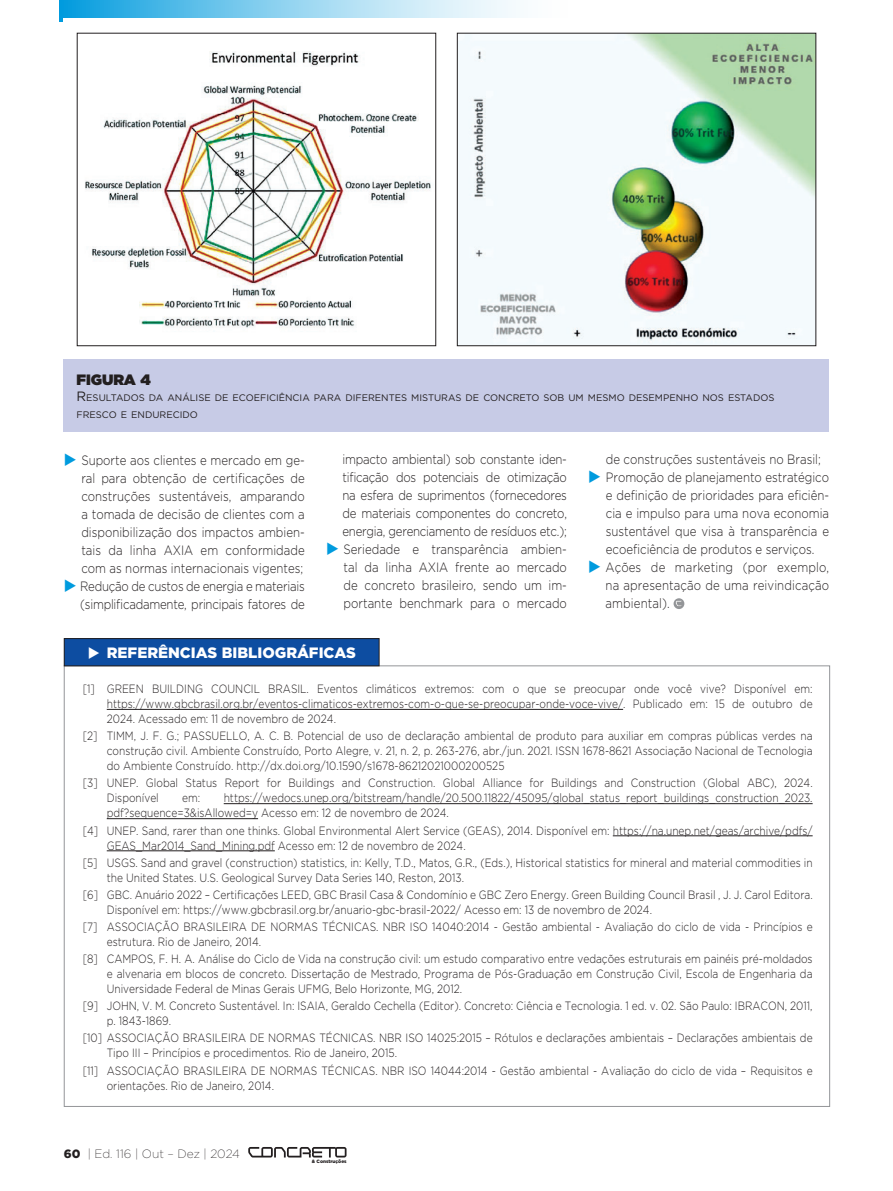
<style>
.page{position:relative;width:893px;height:1191px;background:#fff}
.page>*{position:absolute;margin:0;border:0;box-sizing:border-box;transform-origin:0 0}
.t1{font:900 15px "Gotham";color:#fff}
.t2{font:900 15px "Gotham";color:#231f20}
.t3{font:300 13.5px/18px "Gotham";color:#231f20;text-align:justify;scale:.85 1}
.t4{font:300 13.5px/18px "Gotham";letter-spacing:-.02em;color:#231f20;text-align:right;scale:.85 1}
.t5{font:300 12px/15px "Gotham";color:#231f20;scale:.85 1}
.t6{font:200 12px "Gotham";color:#231f20}
.t7{font:9.45px "Gotham";color:#231f20}
.t8{font:900 4.8px "Gotham";color:#231f20}
.s1{font-size:13.5px}
.s2{color:#009bde}
.s3{font-weight:900}
</style>
<div class="page">
<div style="left:247px;top:1145px;width:102px;height:14px;background:#fff;opacity:.81"></div>
<svg style="left:248px;top:1147px;width:99px;height:10px"></svg>
<div style="left:311px;top:1158px;width:36px;height:5px;background:#fff"></div>
<svg style="left:60px;top:0;width:456px;height:21px;background:#90d3f0"></svg>
<div style="left:674px;top:598px;width:10px;height:11px;background:#939598;border-radius:50%"></div>
<svg style="left:676px;top:601px;width:6px;height:5px"></svg>
<div style="left:64px;top:19px;width:766px;height:341px;background:#fff"></div>
<div style="left:64px;top:359px;width:765px;height:73px;background:#c7cbe6"></div>
<img style="left:85px;top:52px;width:346px;height:276px">
<div style="left:77px;top:33px;width:359px;height:313px;border:1px solid #231f20"></div>
<img style="left:459px;top:35px;width:355px;height:309px">
<div style="left:457px;top:33px;width:359px;height:313px;border:1px solid #231f20"></div>
<div style="left:64px;top:665px;width:766px;height:441px;background:#fff;border:1px solid #939598"></div>
<hr style="left:107px;top:709px;width:516px;height:1px;background:#231f20">
<hr style="left:224px;top:803px;width:589px;height:1px;background:#231f20">
<hr style="left:107px;top:818px;width:151px;height:1px;background:#231f20">
<hr style="left:613px;top:835px;width:200px;height:1px;background:#231f20">
<hr style="left:107px;top:850px;width:168px;height:1px;background:#231f20">
<div style="left:64px;top:638px;width:315px;height:28px;background:#0d4da1"></div>
<div style="left:64px;top:638px;width:315px;height:28px;border:1px solid #231f20"></div>
<p class="t2" style="left:77px;top:369px;width:76px">FIGURA 4</p>
<p class="t7" style="left:77px;top:392px;width:245px"><span class="s1">R</span>ESULTADOS DA ANÁLISE DE ECOEFICIÊNCIA PARA</p>
<p class="t7" style="left:345px;top:392px;width:212px">DIFERENTES MISTURAS DE CONCRETO SOB</p>
<p class="t7" style="left:568px;top:392px;width:207px">UM MESMO DESEMPENHO NOS ESTADOS</p>
<p class="t7" style="left:77px;top:408px;width:122px">FRESCO E ENDURECIDO</p>
<p class="t3" style="left:81px;top:451px;width:264px;text-indent:-18px"><span class="s2">◆</span> Suporte aos clientes e mercado em ge&shy;ral para obtenção de certificações de construções sustentáveis, amparando a tomada de decisão de clientes com a disponibilização dos impactos ambien&shy;tais da linha AXIA em conformidade com as normas internacionais vigentes;</p>
<p class="t4" style="left:64px;top:577px;width:285px"><span class="s2">◆</span> Redução de custos de energia e materiais (simplificadamente, principais fatores de</p>
<p class="t3" style="left:342px;top:450px;width:266px">impacto ambiental) sob constante iden&shy;tificação dos potenciais de otimização na esfera de suprimentos (fornecedores de materiais componentes do concreto, energia, gerenciamento de resíduos etc.);</p>
<p class="t3" style="left:344px;top:540px;width:264px;text-indent:-18px"><span class="s2">◆</span> Seriedade e transparência ambien&shy;tal da linha AXIA frente ao mercado de concreto brasileiro, sendo um im&shy;portante benchmark para o mercado</p>
<p class="t1" style="left:88px;top:642px;width:270px">◆ REFERÊNCIAS BIBLIOGRÁFICAS</p>
<p class="t3" style="left:606px;top:450px;width:255px">de construções sustentáveis no Brasil;</p>
<p class="t3" style="left:606px;top:468px;width:264px;text-indent:-18px"><span class="s2">◆</span> Promoção de planejamento estratégico e definição de prioridades para eficiên&shy;cia e impulso para uma nova economia sustentável que visa à transparência e ecoeficiência de produtos e serviços.</p>
<p class="t3" style="left:605px;top:558px;width:265px;text-indent:-17px"><span class="s2">◆</span> Ações de marketing (por exemplo, na apresentação de uma reivindicação ambiental).</p>
<p class="t5" style="left:107px;top:681px;width:832px;text-align:justify;text-indent:-24px">[1] GREEN BUILDING COUNCIL BRASIL. Eventos climáticos extremos: com o que se preocupar onde você vive? Disponível em: https://www.gbcbrasil.org.br/eventos-climaticos-extremos-com-o-que-se-preocupar-onde-voce-vive/. Publicado em: 15 de outubro de 2024. Acessado em: 11 de novembro de 2024.</p>
<p class="t5" style="left:107px;top:728px;width:832px;text-align:justify;text-indent:-24px">[2] TIMM, J. F. G.; PASSUELLO, A. C. B. Potencial de uso de declaração ambiental de produto para auxiliar em compras públicas verdes na construção civil. Ambiente Construído, Porto Alegre, v. 21, n. 2, p. 263-276, abr./jun. 2021. ISSN 1678-8621 Associação Nacional de Tecnologia do Ambiente Construído. http://dx.doi.org/10.1590/s1678-86212021000200525</p>
<p class="t5" style="left:107px;top:775px;width:832px;text-indent:-24px">[3] UNEP. Global Status Report for Buildings and Construction. Global Alliance for Buildings and Construction (Global ABC), 2024.<br>Disponível</p>
<p class="t5" style="left:107px;top:790px;width:832px;text-indent:117px">https://wedocs.unep.org/bitstream/handle/20.500.11822/45095/global_status_report_buildings_construction_2023. pdf?sequence=3&amp;isAllowed=y Acesso em: 12 de novembro de 2024.</p>
<p class="t5" style="left:107px;top:822px;width:832px;text-indent:-24px">[4] UNEP. Sand, rarer than one thinks. Global Environmental Alert Service (GEAS), 2014. Disponível em: https://na.unep.net/geas/archive/pdfs/<br>GEAS_Mar2014_Sand_Mining.pdf Acesso em: 12 de novembro de 2024.</p>
<p class="t5" style="left:107px;top:854px;width:832px;text-indent:-24px">[5] USGS. Sand and gravel (construction) statistics, in: Kelly, T.D., Matos, G.R., (Eds.), Historical statistics for mineral and material commodities in the United States. U.S. Geological Survey Data Series 140, Reston, 2013.</p>
<p class="t5" style="left:107px;top:886px;width:832px;text-indent:-24px">[6] GBC. Anuário 2022 – Certificações LEED, GBC Brasil Casa &amp; Condomínio e GBC Zero Energy. Green Building Council Brasil , J. J. Carol Editora.<br>Disponível em: https://www.gbcbrasil.org.br/anuario-gbc-brasil-2022/ Acesso em: 13 de novembro de 2024.</p>
<p class="t5" style="left:107px;top:919px;width:832px;text-indent:-24px">[7] ASSOCIAÇÃO BRASILEIRA DE NORMAS TÉCNICAS. NBR ISO 14040:2014 - Gestão ambiental - Avaliação do ciclo de vida - Princípios e estrutura. Rio de Janeiro, 2014.</p>
<p class="t5" style="left:107px;top:951px;width:832px;text-align:justify;text-indent:-24px">[8] CAMPOS, F. H. A. Análise do Ciclo de Vida na construção civil: um estudo comparativo entre vedações estruturais em painéis pré-moldados e alvenaria em blocos de concreto. Dissertação de Mestrado, Programa de Pós-Graduação em Construção Civil, Escola de Engenharia da Universidade Federal de Minas Gerais UFMG, Belo Horizonte, MG, 2012.</p>
<p class="t5" style="left:107px;top:998px;width:832px;text-indent:-24px">[9] JOHN, V. M. Concreto Sustentável. In: ISAIA, Geraldo Cechella (Editor). Concreto: Ciência e Tecnologia. 1 ed. v. 02. São Paulo: IBRACON, 2011, p. 1843-1869.</p>
<p class="t5" style="left:107px;top:1030px;width:832px;text-indent:-24px">[10] ASSOCIAÇÃO BRASILEIRA DE NORMAS TÉCNICAS. NBR ISO 14025:2015 – Rótulos e declarações ambientais – Declarações ambientais de<br>Tipo III – Princípios e procedimentos. Rio de Janeiro, 2015.</p>
<p class="t5" style="left:107px;top:1062px;width:832px;text-indent:-24px">[11] ASSOCIAÇÃO BRASILEIRA DE NORMAS TÉCNICAS. NBR ISO 14044:2014 - Gestão ambiental - Avaliação do ciclo de vida – Requisitos e orientações. Rio de Janeiro, 2014.</p>
<p class="t5" style="left:182px;top:790px;width:23px">em:</p>
<p class="t6" style="left:64px;top:1145px;width:178px"><span class="s3">60</span> | Ed. 116 | Out – Dez | 2024</p>
<p class="t8" style="left:312px;top:1157px;width:36px">&amp; Construções</p>
</div>
